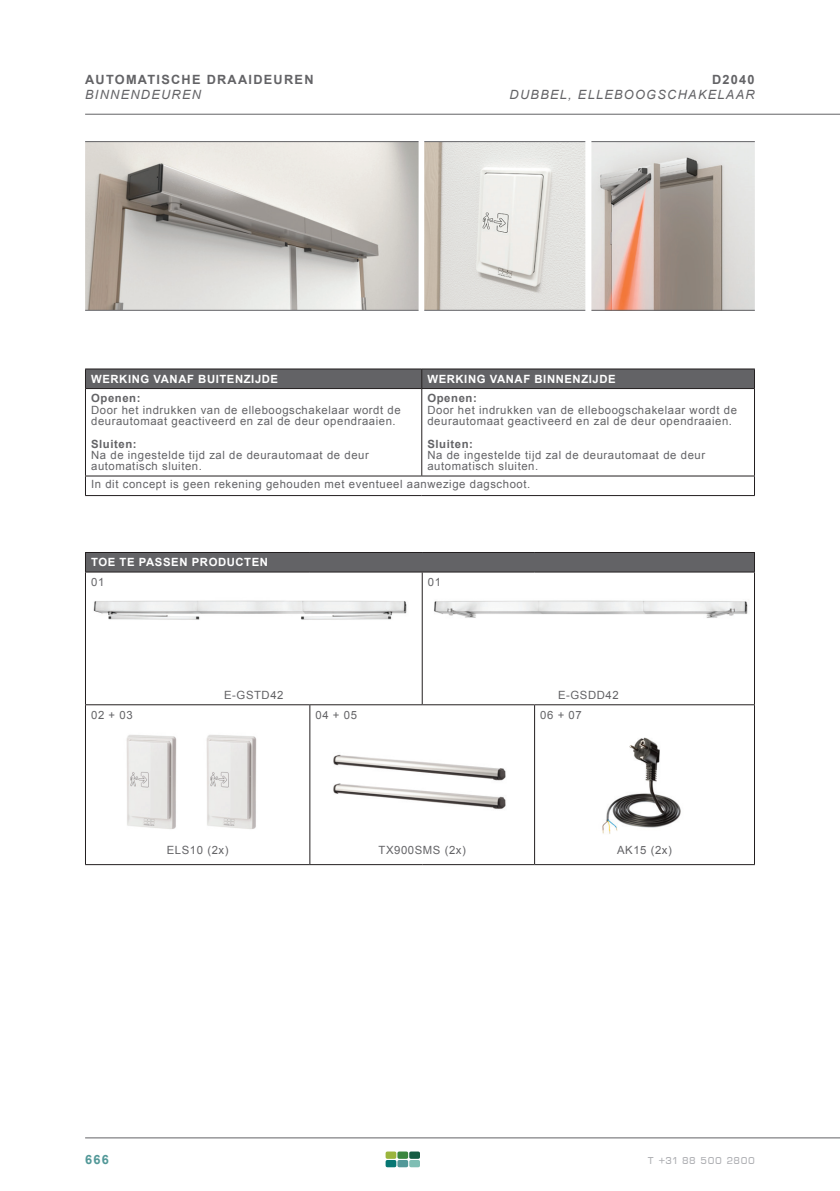
<style>
.page{position:relative;width:840px;height:1191px;background:#fff}
.page>*{position:absolute;margin:0;border:0;box-sizing:border-box;transform-origin:0 0}
.t1{font:italic 12.8px "Arial";letter-spacing:.1em;color:#636366}
.t2{font:700 12.8px "Arial";letter-spacing:.1em;color:#636366}
.t3{font:700 12.8px "Arial";color:#529898}
.t4{font:12px "Eurostile DCD";letter-spacing:.05em;color:#adaeb2}
.t5{font:11.4px/11.4px "Arial";letter-spacing:.05em;color:#636366}
.t6{font:700 11.4px "Arial";letter-spacing:.05em;color:#fff}
.t7{font:700 11.4px "Arial";letter-spacing:.05em;color:#636366}
</style>
<div class="page">
<hr style="left:85px;top:1137px;width:754px;height:1px;background:#636366">
<svg style="left:385px;top:1151px;width:35px;height:16px"></svg>
<hr style="left:85px;top:114px;width:754px;height:1px;background:#636366">
<img style="left:591px;top:142px;width:163px;height:168px">
<hr style="left:85px;top:388px;width:336px;height:1px;background:#231f20">
<hr style="left:421px;top:388px;width:333px;height:1px;background:#231f20">
<hr style="left:421px;top:389px;width:1px;height:86px;background:#231f20">
<div style="left:85px;top:369px;width:669px;height:19px;background:#636366"></div>
<hr style="left:85px;top:389px;width:1px;height:86px;background:#231f20">
<hr style="left:753px;top:389px;width:1px;height:86px;background:#231f20">
<hr style="left:85px;top:475px;width:336px;height:1px;background:#231f20">
<svg style="left:85px;top:476px;width:1px;height:19px"></svg>
<hr style="left:421px;top:475px;width:333px;height:1px;background:#231f20">
<hr style="left:85px;top:495px;width:336px;height:1px;background:#231f20">
<hr style="left:421px;top:495px;width:333px;height:1px;background:#231f20">
<div style="left:85px;top:552px;width:669px;height:20px;background:#636366"></div>
<hr style="left:85px;top:571px;width:225px;height:1px;background:#231f20">
<hr style="left:310px;top:571px;width:112px;height:1px;background:#231f20">
<hr style="left:422px;top:571px;width:112px;height:1px;background:#231f20">
<hr style="left:534px;top:571px;width:220px;height:1px;background:#231f20">
<hr style="left:85px;top:704px;width:225px;height:1px;background:#231f20">
<hr style="left:310px;top:704px;width:112px;height:1px;background:#231f20">
<hr style="left:422px;top:704px;width:112px;height:1px;background:#231f20">
<hr style="left:534px;top:704px;width:220px;height:1px;background:#231f20">
<hr style="left:85px;top:864px;width:225px;height:1px;background:#231f20">
<hr style="left:310px;top:864px;width:112px;height:1px;background:#231f20">
<hr style="left:422px;top:864px;width:112px;height:1px;background:#231f20">
<hr style="left:534px;top:864px;width:220px;height:1px;background:#231f20">
<hr style="left:309px;top:705px;width:1px;height:159px;background:#231f20">
<hr style="left:85px;top:552px;width:225px;height:1px;background:#231f20">
<svg style="left:85px;top:553px;width:1px;height:18px"></svg>
<hr style="left:310px;top:552px;width:112px;height:1px;background:#231f20">
<hr style="left:422px;top:552px;width:112px;height:1px;background:#231f20">
<hr style="left:534px;top:552px;width:220px;height:1px;background:#231f20">
<hr style="left:85px;top:572px;width:1px;height:132px;background:#231f20">
<hr style="left:421px;top:572px;width:1px;height:132px;background:#231f20">
<hr style="left:753px;top:572px;width:1px;height:132px;background:#231f20">
<hr style="left:85px;top:705px;width:1px;height:159px;background:#231f20">
<hr style="left:534px;top:705px;width:1px;height:159px;background:#231f20">
<hr style="left:753px;top:705px;width:1px;height:159px;background:#231f20">
<img style="left:93px;top:600px;width:314px;height:20px">
<img style="left:434px;top:600px;width:314px;height:18px">
<img style="left:333px;top:754px;width:173px;height:55px">
<img style="left:602px;top:737px;width:79px;height:97px">
<img style="left:85px;top:142px;width:500px;height:168px">
<hr style="left:84px;top:310px;width:674px;height:1px;background:#636366">
<hr style="left:84px;top:141px;width:674px;height:1px;background:#636366">
<div style="left:418px;top:139px;width:6px;height:174px;background:#fff"></div>
<div style="left:79px;top:136px;width:6px;height:186px;background:#fff"></div>
<div style="left:754px;top:138px;width:6px;height:185px;background:#fff"></div>
<div style="left:585px;top:140px;width:6px;height:185px;background:#fff"></div>
<img style="left:126px;top:735px;width:51px;height:94px">
<img style="left:206px;top:735px;width:51px;height:94px">
<p class="t2" style="left:85px;top:71px;width:230px">AUTOMATISCHE DRAAIDEUREN</p>
<p class="t1" style="left:85px;top:86px;width:117px">BINNENDEUREN</p>
<p class="t2" style="left:711px;top:71px;width:44px">D2040</p>
<p class="t1" style="left:509px;top:86px;width:246px">DUBBEL, ELLEBOOGSCHAKELAAR</p>
<p class="t6" style="left:91px;top:371px;width:188px">WERKING VANAF BUITENZIJDE</p>
<p class="t6" style="left:427px;top:371px;width:190px">WERKING VANAF BINNENZIJDE</p>
<p class="t7" style="left:91px;top:391px;width:51px">Openen:</p>
<p class="t5" style="left:91px;top:404px;width:311px">Door het indrukken van de elleboogschakelaar wordt de deurautomaat geactiveerd en zal de deur opendraaien.</p>
<p class="t7" style="left:91px;top:436px;width:47px">Sluiten:</p>
<p class="t5" style="left:91px;top:449px;width:279px">Na de ingestelde tijd zal de deurautomaat de deur automatisch sluiten.</p>
<p class="t7" style="left:427px;top:391px;width:51px">Openen:</p>
<p class="t5" style="left:427px;top:404px;width:311px">Door het indrukken van de elleboogschakelaar wordt de deurautomaat geactiveerd en zal de deur opendraaien.</p>
<p class="t7" style="left:427px;top:436px;width:47px">Sluiten:</p>
<p class="t5" style="left:427px;top:449px;width:279px">Na de ingestelde tijd zal de deurautomaat de deur automatisch sluiten.</p>
<p class="t5" style="left:91px;top:479px;width:440px">In dit concept is geen rekening gehouden met eventueel aanwezige dagschoot.</p>
<p class="t6" style="left:91px;top:555px;width:178px">TOE TE PASSEN PRODUCTEN</p>
<p class="t5" style="left:91px;top:576px;width:15px">01</p>
<p class="t5" style="left:427px;top:576px;width:15px">01</p>
<p class="t5" style="left:224px;top:689px;width:61px">E-GSTD42</p>
<p class="t5" style="left:557px;top:689px;width:62px">E-GSDD42</p>
<p class="t5" style="left:91px;top:709px;width:43px">02 + 03</p>
<p class="t5" style="left:315px;top:709px;width:43px">04 + 05</p>
<p class="t5" style="left:540px;top:709px;width:43px">06 + 07</p>
<p class="t5" style="left:167px;top:845px;width:63px">ELS10 (2x)</p>
<p class="t5" style="left:378px;top:845px;width:89px">TX900SMS (2x)</p>
<p class="t5" style="left:616px;top:845px;width:56px">AK15 (2x)</p>
<p class="t3" style="left:85px;top:1151px;width:25px">666</p>
<p class="t4" style="left:647px;top:1153px;width:108px">t +31 88 500 2800</p>
</div>
